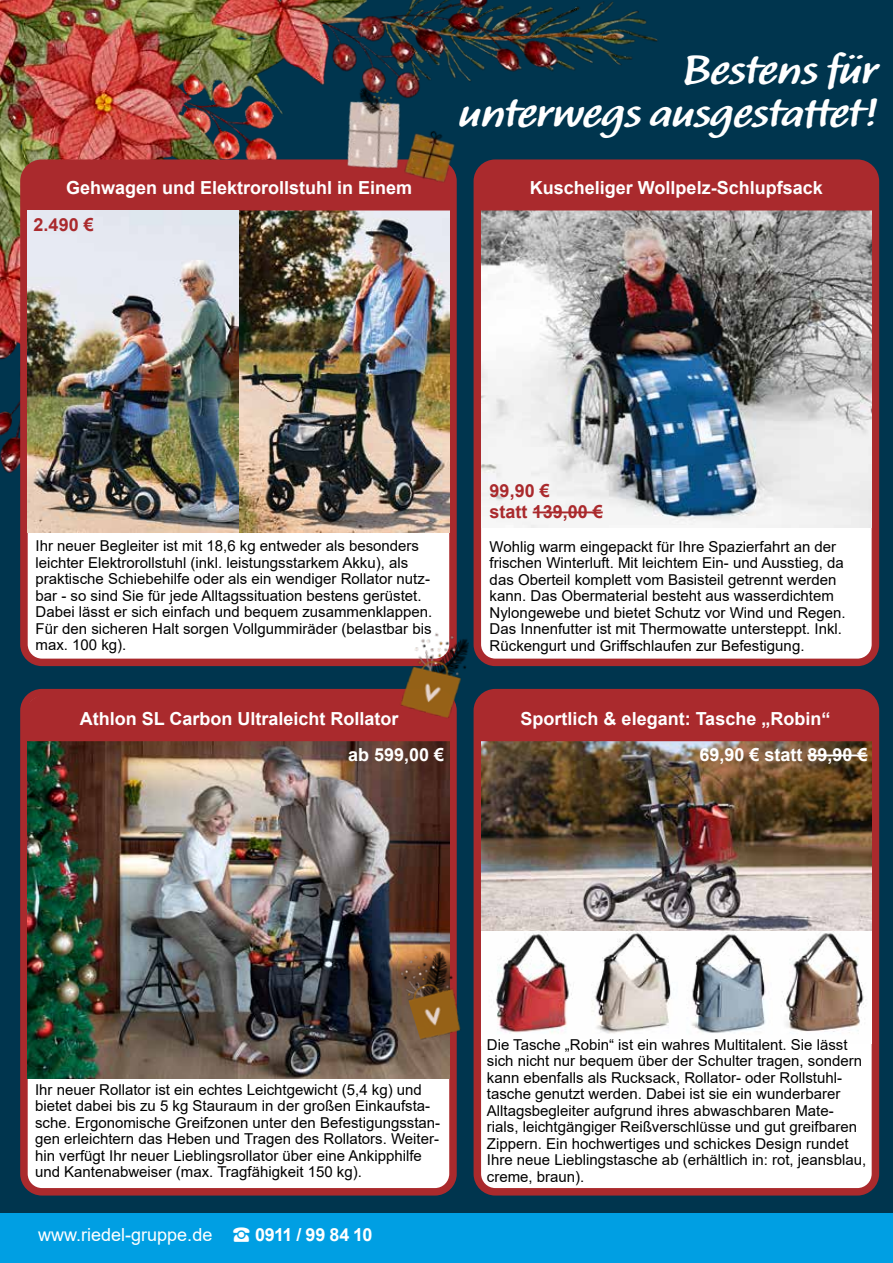
<style>
.page{position:relative;width:893px;height:1263px;background:#00354e}
.page>*{position:absolute;margin:0;border:0;box-sizing:border-box;transform-origin:0 0}
.t1{font:700 42px/43.5px "Calliope MVB";color:#fff;text-align:right}
.t2{font:700 18px "Arial";color:#fff}
.t3{font:18px "Arial";color:#fff}
.t4{font:700 18px/21.6px "Arial";color:#aa2a2d}
.t5{font:15px/16.5px "Arial";color:#000}
.s1{font-weight:700}
</style>
<div class="page">
<div style="left:0;top:1213px;width:893px;height:50px;background:#009fe3"></div>
<div style="left:24px;top:693px;width:429px;height:499px;background:#fff;border-radius:18px"></div>
<div style="left:20px;top:689px;width:437px;height:506px;border:8px solid #aa2a2d;border-radius:18px"></div>
<img style="left:28px;top:741px;width:421px;height:338px">
<div style="left:26px;top:695px;width:427px;height:46px;background:#aa2a2d"></div>
<div style="left:477px;top:693px;width:398px;height:499px;background:#fff;border-radius:18px"></div>
<div style="left:474px;top:689px;width:405px;height:506px;border:8px solid #aa2a2d;border-radius:18px"></div>
<img style="left:481px;top:741px;width:391px;height:232px">
<img style="left:775px;top:932px;width:97px;height:111px">
<div style="left:482px;top:932px;width:104px;height:114px;background:#fff"></div>
<img style="left:496px;top:933px;width:77px;height:100px">
<img style="left:681px;top:932px;width:94px;height:101px">
<img style="left:586px;top:932px;width:95px;height:102px">
<div style="left:475px;top:695px;width:402px;height:46px;background:#aa2a2d"></div>
<hr style="left:807px;top:754px;width:60px;height:2px;background:#fff">
<img style="left:0;top:0;width:658px;height:478px">
<div style="left:477px;top:163px;width:398px;height:499px;background:#fff;border-radius:18px"></div>
<div style="left:474px;top:159px;width:405px;height:507px;border:8px solid #aa2a2d;border-radius:18px"></div>
<img style="left:481px;top:210px;width:390px;height:317px">
<div style="left:476px;top:165px;width:401px;height:45px;background:#aa2a2d"></div>
<hr style="left:533px;top:511px;width:70px;height:2px;background:#aa2a2d">
<div style="left:24px;top:163px;width:429px;height:499px;background:#fff;border-radius:18px"></div>
<div style="left:20px;top:159px;width:437px;height:507px;border:8px solid #aa2a2d;border-radius:18px"></div>
<img style="left:238px;top:210px;width:211px;height:323px">
<div style="left:26px;top:165px;width:427px;height:45px;background:#aa2a2d"></div>
<img style="left:28px;top:210px;width:210px;height:323px">
<img style="left:331px;top:74px;width:137px;height:130px">
<img style="left:396px;top:617px;width:80px;height:118px">
<img style="left:394px;top:938px;width:81px;height:118px">
<p class="t2" style="left:66px;top:175px;width:348px">Gehwagen und Elektrorollstuhl in Einem</p>
<p class="t4" style="left:34px;top:214px;width:62px">2.490 €</p>
<h1 class="t1" style="left:459px;top:50px;width:420px">Bestens für<br>unterwegs ausgestattet!</h1>
<p class="t2" style="left:530px;top:175px;width:294px">Kuscheliger Wollpelz-Schlupfsack</p>
<p class="t4" style="left:490px;top:480px;width:115px">99,90 €<br>statt 139,00 €</p>
<p class="t5" style="left:36px;top:538px;width:398px">Ihr neuer Begleiter ist mit 18,6 kg entweder als besonders leichter Elektrorollstuhl (inkl. leistungsstarkem Akku), als praktische Schiebehilfe oder als ein wendiger Rollator nutz&shy;bar - so sind Sie für jede Alltagssituation bestens gerüstet.<br>Dabei lässt er sich einfach und bequem zusammenklappen.<br>Für den sicheren Halt sorgen Vollgummiräder (belastbar bis max. 100 kg).</p>
<p class="t5" style="left:490px;top:538px;width:358px">Wohlig warm eingepackt für Ihre Spazierfahrt an der frischen Winterluft. Mit leichtem Ein- und Ausstieg, da das Oberteil komplett vom Basisteil getrennt werden kann. Das Obermaterial besteht aus wasserdichtem Nylongewebe und bietet Schutz vor Wind und Regen.<br>Das Innenfutter ist mit Thermowatte untersteppt. Inkl.<br>Rückengurt und Griffschlaufen zur Befestigung.</p>
<p class="t2" style="left:80px;top:706px;width:320px">Athlon SL Carbon Ultraleicht Rollator</p>
<p class="t2" style="left:521px;top:706px;width:311px">Sportlich &amp; elegant: Tasche „Robin“</p>
<p class="t2" style="left:348px;top:742px;width:98px">ab 599,00 €</p>
<p class="t2" style="left:699px;top:742px;width:170px">69,90 € statt 89,90 €</p>
<p class="t5" style="left:35px;top:1081px;width:407px">Ihr neuer Rollator ist ein echtes Leichtgewicht (5,4 kg) und bietet dabei bis zu 5 kg Stauraum in der großen Einkaufsta&shy;sche. Ergonomische Greifzonen unter den Befestigungsstan&shy;gen erleichtern das Heben und Tragen des Rollators. Weiter&shy;hin verfügt Ihr neuer Lieblingsrollator über eine Ankipphilfe und Kantenabweiser (max. Tragfähigkeit 150 kg).</p>
<p class="t3" style="left:38px;top:1222px;width:336px">www.riedel-gruppe.de ☎ <span class="s1">0911 / 99 84 10</span></p>
<p class="t5" style="left:487px;top:1036px;width:381px">Die Tasche „Robin“ ist ein wahres Multitalent. Sie lässt sich nicht nur bequem über der Schulter tragen, sondern kann ebenfalls als Rucksack, Rollator- oder Rollstuhl&shy;tasche genutzt werden. Dabei ist sie ein wunderbarer Alltagsbegleiter aufgrund ihres abwaschbaren Mate&shy;rials, leichtgängiger Reißverschlüsse und gut greifbaren Zippern. Ein hochwertiges und schickes Design rundet Ihre neue Lieblingstasche ab (erhältlich in: rot, jeansblau, creme, braun).</p>
</div>
